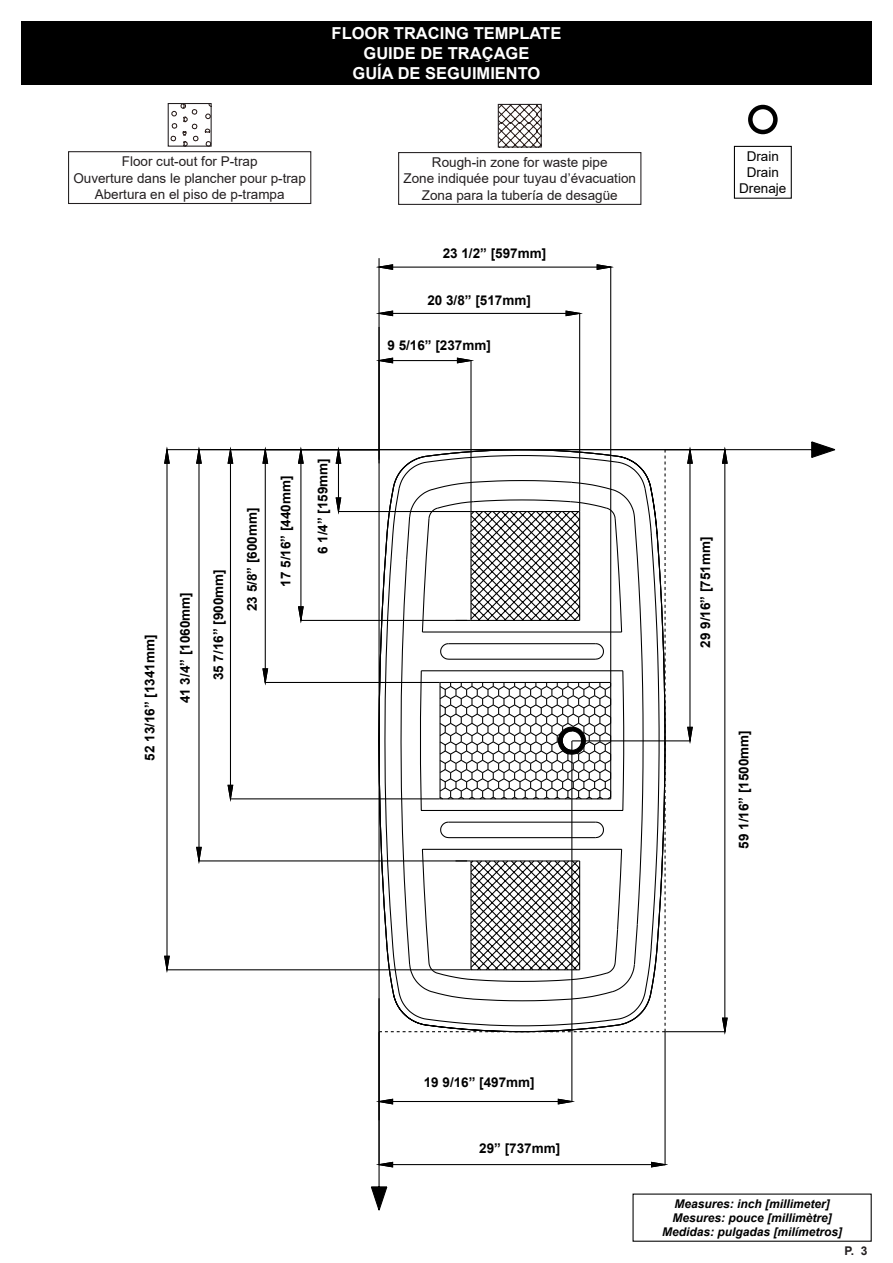
<style>
.page{position:relative;width:893px;height:1263px;background:#fff}
.page>*{position:absolute;margin:0;border:0;box-sizing:border-box;transform-origin:0 0}
.t1{font:700 16.5px "Arial";color:#fff}
.t2{font:700 13.5px "Arial";color:#000}
.t3{font:13.5px "Arial";color:#231f20}
.t4{font:13.5px "Arial";color:#000}
.t5{font:italic 700 12px "Arial";color:#000}
.t6{font:700 12px "Arial";color:#231f20}
</style>
<div class="page">
<div style="left:21px;top:21px;width:851px;height:64px;background:#000"></div>
<hr style="left:470px;top:360px;width:2px;height:151px;background:#000">
<hr style="left:393px;top:360px;width:64px;height:1px;background:#000">
<svg style="left:376px;top:357px;width:18px;height:7px"></svg>
<svg style="left:456px;top:357px;width:18px;height:7px"></svg>
<hr style="left:378px;top:258px;width:2px;height:205px;background:#000">
<hr style="left:610px;top:267px;width:1px;height:415px;background:#000">
<hr style="left:393px;top:267px;width:204px;height:1px;background:#000">
<svg style="left:376px;top:264px;width:18px;height:7px"></svg>
<svg style="left:596px;top:264px;width:18px;height:7px"></svg>
<hr style="left:265px;top:682px;width:175px;height:1px;background:#000">
<hr style="left:265px;top:463px;width:1px;height:206px;background:#000">
<svg style="left:262px;top:447px;width:7px;height:17px"></svg>
<svg style="left:262px;top:668px;width:7px;height:18px"></svg>
<hr style="left:166px;top:449px;width:213px;height:1px;background:#000">
<hr style="left:166px;top:969px;width:305px;height:1px;background:#000">
<hr style="left:166px;top:463px;width:2px;height:493px;background:#000">
<svg style="left:164px;top:446px;width:6px;height:18px"></svg>
<svg style="left:164px;top:955px;width:6px;height:18px"></svg>
<hr style="left:579px;top:313px;width:1px;height:198px;background:#000">
<hr style="left:393px;top:313px;width:173px;height:1px;background:#000">
<svg style="left:376px;top:310px;width:18px;height:7px"></svg>
<svg style="left:565px;top:310px;width:18px;height:7px"></svg>
<hr style="left:300px;top:620px;width:171px;height:1px;background:#000">
<hr style="left:300px;top:463px;width:1px;height:144px;background:#000">
<svg style="left:297px;top:447px;width:7px;height:17px"></svg>
<svg style="left:298px;top:606px;width:6px;height:18px"></svg>
<hr style="left:230px;top:798px;width:210px;height:1px;background:#000">
<hr style="left:230px;top:463px;width:1px;height:322px;background:#000">
<svg style="left:227px;top:447px;width:7px;height:17px"></svg>
<svg style="left:227px;top:784px;width:7px;height:18px"></svg>
<hr style="left:199px;top:449px;width:180px;height:1px;background:#000">
<hr style="left:199px;top:860px;width:272px;height:1px;background:#000">
<hr style="left:198px;top:463px;width:2px;height:384px;background:#000">
<svg style="left:195px;top:446px;width:7px;height:18px"></svg>
<svg style="left:196px;top:846px;width:6px;height:18px"></svg>
<hr style="left:338px;top:511px;width:133px;height:1px;background:#000">
<hr style="left:338px;top:463px;width:1px;height:35px;background:#000">
<svg style="left:335px;top:446px;width:7px;height:18px"></svg>
<svg style="left:335px;top:497px;width:7px;height:18px"></svg>
<svg style="left:370px;top:440px;width:466px;height:771px"></svg>
<div style="left:68px;top:151px;width:243px;height:53px;border:1px solid #231f20"></div>
<svg style="left:170px;top:105px;width:40px;height:40px"></svg>
<div style="left:168px;top:103px;width:44px;height:44px;border:1px solid #231f20"></div>
<div style="left:398px;top:152px;width:243px;height:53px;border:1px solid #231f20"></div>
<svg style="left:500px;top:106px;width:40px;height:40px"></svg>
<div style="left:498px;top:104px;width:44px;height:44px;border:1px solid #231f20"></div>
<div style="left:748px;top:105px;width:30px;height:29px;border:4px solid #000;border-radius:50%"></div>
<div style="left:734px;top:146px;width:58px;height:53px;border:1px solid #000"></div>
<p class="t1" style="left:332px;top:22px;width:231px">FLOOR TRACING TEMPLATE</p>
<p class="t1" style="left:363px;top:42px;width:167px">GUIDE DE TRAÇAGE</p>
<p class="t1" style="left:352px;top:62px;width:189px">GUÍA DE SEGUIMIENTO</p>
<p class="t3" style="left:122px;top:152px;width:137px">Floor cut-out for P-trap</p>
<p class="t3" style="left:73px;top:168px;width:234px">Ouverture dans le plancher pour p-trap</p>
<p class="t3" style="left:95px;top:185px;width:191px">Abertura en el piso de p-trampa</p>
<p class="t3" style="left:432px;top:153px;width:177px">Rough-in zone for waste pipe</p>
<p class="t3" style="left:403px;top:169px;width:234px">Zone indiquée pour tuyau d’évacuation</p>
<p class="t3" style="left:422px;top:186px;width:197px">Zona para la tubería de desagüe</p>
<p class="t2" style="left:443px;top:244px;width:105px">23 1/2” [597mm]</p>
<p class="t2" style="left:427px;top:291px;width:105px">20 3/8” [517mm]</p>
<p class="t2" style="left:387px;top:335px;width:105px">9 5/16” [237mm]</p>
<p class="t2" style="left:140px;top:760px;width:128px;rotate:-90deg">52 13/16” [1341mm]</p>
<p class="t2" style="left:175px;top:703px;width:113px;rotate:-90deg">41 3/4” [1060mm]</p>
<p class="t2" style="left:209px;top:680px;width:113px;rotate:-90deg">35 7/16” [900mm]</p>
<p class="t2" style="left:243px;top:611px;width:105px;rotate:-90deg">23 5/8” [600mm]</p>
<p class="t2" style="left:276px;top:587px;width:113px;rotate:-90deg">17 5/16” [440mm]</p>
<p class="t2" style="left:313px;top:554px;width:98px;rotate:-90deg">6 1/4” [159mm]</p>
<p class="t4" style="left:747px;top:147px;width:34px">Drain</p>
<p class="t4" style="left:747px;top:163px;width:34px">Drain</p>
<p class="t4" style="left:739px;top:179px;width:49px">Drenaje</p>
<p class="t2" style="left:696px;top:648px;width:113px;rotate:-90deg">29 9/16” [751mm]</p>
<p class="t2" style="left:734px;top:849px;width:120px;rotate:-90deg">59 1/16” [1500mm]</p>
<p class="t2" style="left:424px;top:1073px;width:113px">19 9/16” [497mm]</p>
<p class="t2" style="left:479px;top:1139px;width:83px">29” [737mm]</p>
<p class="t5" style="left:674px;top:1195px;width:157px">Measures: inch [millimeter]</p>
<p class="t5" style="left:672px;top:1210px;width:161px">Mesures: pouce [millimètre]</p>
<p class="t5" style="left:662px;top:1224px;width:182px">Medidas: pulgadas [milímetros]</p>
<p class="t6" style="left:844px;top:1242px;width:25px">P. 3</p>
</div>
